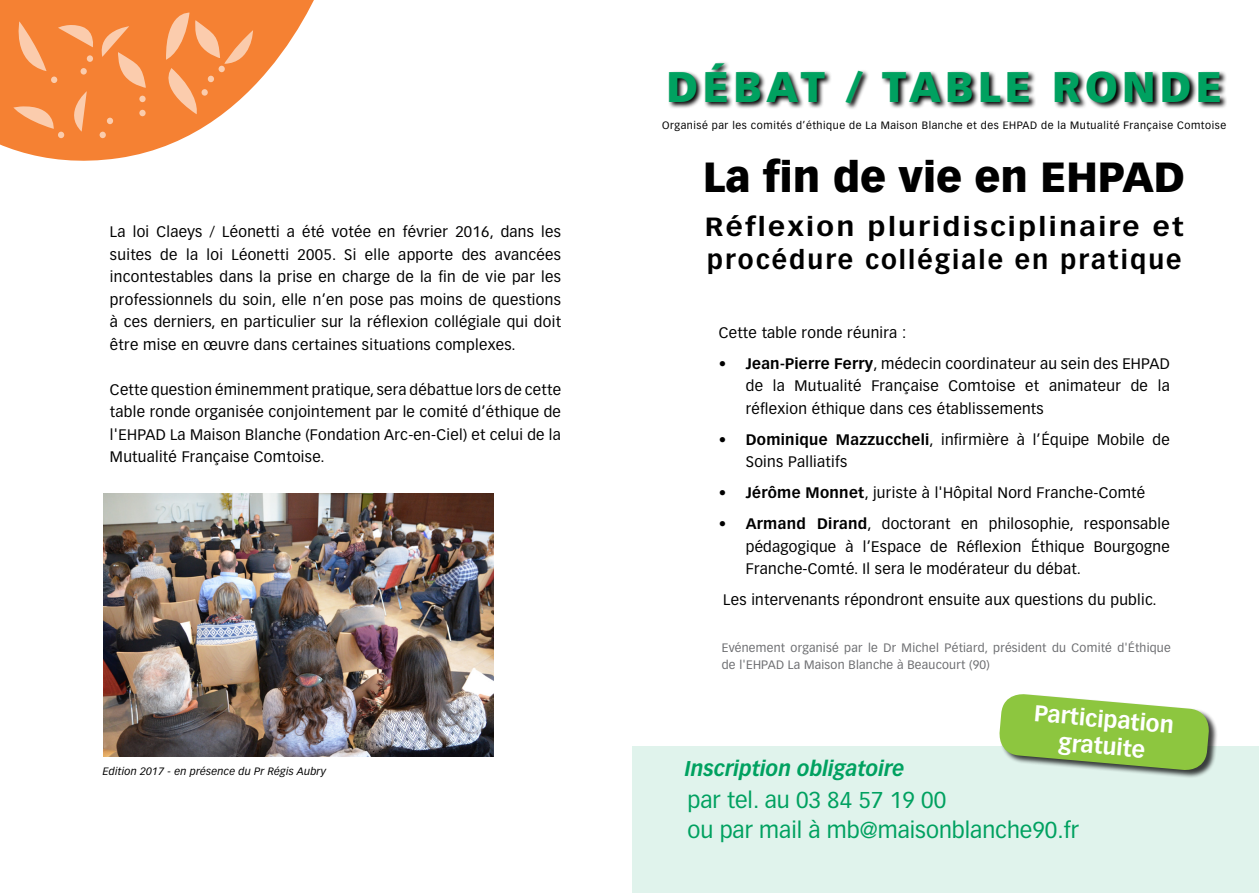
<style>
.page{position:relative;width:1259px;height:893px;background:#fff}
.page>*{position:absolute;margin:0;border:0;box-sizing:border-box;transform-origin:0 0}
.t1{font:900 42px "Vectora LT Std";color:#00a160}
.t2{font:900 41.4px "Vectora LT Std";color:#000}
.t3{font:700 25.8px/33px "Vectora LT Std";letter-spacing:.08em;color:#000;scale:1.11 1}
.t4{font:22.5px/30px "Vectora LT Std";color:#00a160}
.t5{font:700 22.5px/27px "Vectora LT Std";color:#fff;text-align:center}
.t6{font:italic 700 21px "Vectora LT Std";color:#00a160}
.t7{font:15px/22.5px "Vectora LT Std";letter-spacing:.02em;color:#000;text-align:justify}
.t8{font:12px/16.5px "Vectora LT Std";letter-spacing:.02em;color:#6d6e71}
.t9{font:10.5px "Vectora LT Std";letter-spacing:.05em;color:#000}
.t10{font:italic 10.5px "Vectora LT Std";letter-spacing:.02em;color:#000}
.s1{font-weight:700}
.s2{font-family:"Oceania"}
</style>
<div class="page">
<div style="left:631px;top:746px;width:628px;height:147px;background:#e0f3ec"></div>
<svg style="left:669px;top:62px;width:558px;height:47px"></svg>
<div style="left:999px;top:694px;width:218px;height:85px;background:#000;opacity:.75"></div>
<svg style="left:999px;top:694px;width:211px;height:78px"></svg>
<svg style="left:0;top:0;width:314px;height:161px;fill:#f58133"></svg>
<svg style="left:13px;top:21px;width:133px;height:117px;background:#f58d47"></svg>
<div style="left:139px;top:96px;width:7px;height:6px;background:#fbccad;border-radius:50%"></div>
<div style="left:139px;top:110px;width:7px;height:6px;background:#fbccad;border-radius:50%"></div>
<svg style="left:156px;top:10px;width:97px;height:104px;background:#f69453"></svg>
<img style="left:104px;top:493px;width:389px;height:264px">
<p class="t7" style="left:110px;top:221px;width:452px">La loi Claeys / Léonetti a été votée en février 2016, dans les suites de la loi Léonetti 2005. Si elle apporte des avancées incontestables dans la prise en charge de la fin de vie par les professionnels du soin, elle n’en pose pas moins de questions à ces derniers, en particulier sur la réflexion collégiale qui doit être mise en œuvre dans certaines situations complexes.</p>
<p class="t7" style="left:110px;top:378px;width:452px">Cette question éminemment pratique, sera débattue lors de cette table ronde organisée conjointement par le comité d’éthique de l'EHPAD La Maison Blanche (Fondation Arc-en-Ciel) et celui de la Mutualité Française Comtoise.</p>
<p class="t10" style="left:103px;top:765px;width:224px">Edition 2017 - en présence du Pr Régis Aubry</p>
<h1 class="t1" style="left:666px;top:60px;width:98px">débat</h1>
<h1 class="t1" style="left:846px;top:60px;width:95px">/ Table</h1>
<h1 class="t1" style="left:1052px;top:60px;width:68px">Ronde</h1>
<p class="t9" style="left:662px;top:119px;width:565px">Organisé par les comités d’éthique de La Maison Blanche et des EHPAD de la Mutualité Française Comtoise</p>
<h2 class="t2" style="left:703px;top:151px;width:484px">La fin de vie en EHPAD</h2>
<h3 class="t3" style="left:705px;top:210px;width:433px">Réflexion pluridisciplinaire et procédure collégiale en pratique</h3>
<p class="t7" style="left:719px;top:321px;width:189px">Cette table ronde réunira :</p>
<p class="t7" style="left:746px;top:352px;width:425px;text-indent:-27px"><span class="s1">• Jean-Pierre Ferry</span>, médecin coordinateur au sein des EHPAD de la Mutualité Française Comtoise et animateur de la réflexion éthique dans ces établissements</p>
<p class="t7" style="left:746px;top:428px;width:425px;text-indent:-27px"><span class="s1">• Dominique Mazzuccheli</span>, infirmière à l’<span class="s2">É</span>quipe Mobile de<br>Soins Palliatifs</p>
<p class="t7" style="left:719px;top:482px;width:428px"><span class="s1">• Jérôme Monnet</span>, juriste à l'Hôpital Nord Franche-Comté</p>
<p class="t7" style="left:746px;top:513px;width:425px;text-indent:-27px"><span class="s1">• Armand Dirand</span>, doctorant en philosophie, responsable pédagogique à l’Espace de Réflexion <span class="s2">É</span>thique Bourgogne Franche-Comté. Il sera le modérateur du débat.</p>
<p class="t7" style="left:723px;top:589px;width:435px">Les intervenants répondront ensuite aux questions du public.</p>
<p class="t8" style="left:722px;top:640px;width:450px">Evénement organisé par le Dr Michel Pétiard, président du Comité d'Éthique de l'EHPAD La Maison Blanche à Beaucourt (90)</p>
<h3 class="t5" style="left:1035px;top:700px;width:141px;rotate:5deg">Participation gratuite</h3>
<h3 class="t4" style="left:687px;top:786px;width:393px">par tel. au 03 84 57 19 00<br>ou par mail à mb@maisonblanche90.fr</h3>
<h3 class="t6" style="left:685px;top:756px;width:221px">Inscription obligatoire</h3>
</div>
